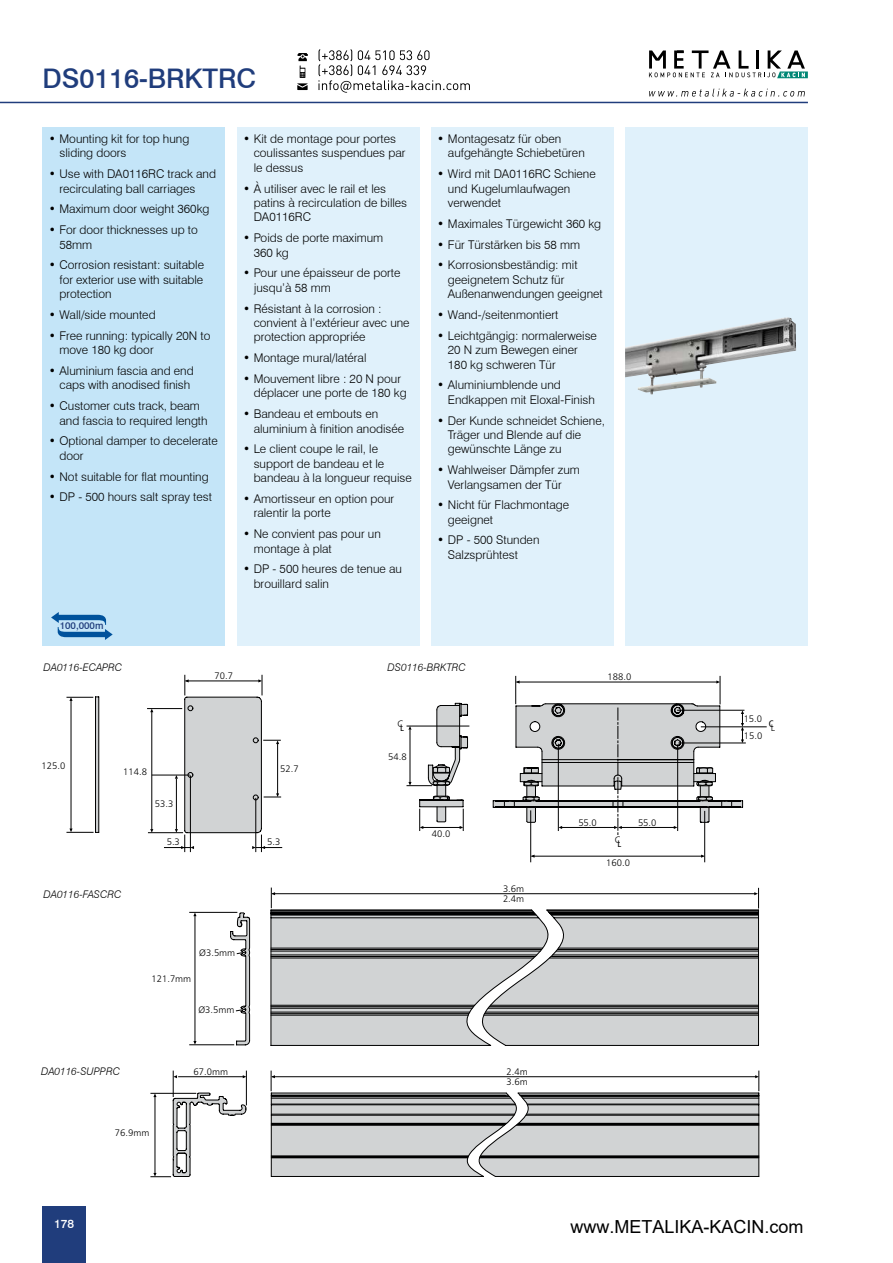
<style>
.page{position:relative;width:893px;height:1263px;background:#fff}
.page>*{position:absolute;margin:0;border:0;box-sizing:border-box;transform-origin:0 0}
.t1{font:500 27px "Swiss 721 BT";letter-spacing:-.005em;color:#203d7c}
.t2{font:18px "Arial";color:#000}
.t3{font:300 12px/14.4px "Swiss 721 BT";color:#000}
.t4{font:500 12px "Swiss 721 BT";color:#fff}
.t5{font:italic 300 10.5px "Swiss 721 BT";color:#000}
.t6{font:500 9.75px "Swiss 721 BT";color:#203d7c}
.t7{font:9.45px/10.2px "Humanist 777 BT Light B";color:#000}
.t8{font:9.45px "Humanist 777 BT Roman Condensed B";color:#000}
.s1{font-family:"Humanist 777 BT Roman Condensed B"}
.s2{font-family:"Humanist 777 BT Light B"}
</style>
<div class="page">
<hr style="left:0;top:102px;width:808px;height:1px;background:#203d7c">
<div style="left:43px;top:1206px;width:43px;height:57px;background:#203d7c"></div>
<div style="left:237px;top:128px;width:183px;height:518px;background:#e0f1fb"></div>
<div style="left:431px;top:128px;width:183px;height:518px;background:#e0f1fb"></div>
<div style="left:43px;top:128px;width:182px;height:518px;background:#c4e5f8"></div>
<div style="left:625px;top:128px;width:183px;height:518px;background:#e0f1fb"></div>
<img style="left:625px;top:317px;width:171px;height:78px">
<svg style="left:51px;top:612px;width:62px;height:28px"></svg>
<svg style="left:66px;top:675px;width:216px;height:177px"></svg>
<hr style="left:189px;top:912px;width:48px;height:1px;background:#000">
<hr style="left:195px;top:915px;width:1px;height:128px;background:#000">
<hr style="left:189px;top:1044px;width:45px;height:1px;background:#000">
<svg style="left:271px;top:887px;width:488px;height:22px"></svg>
<svg style="left:230px;top:909px;width:529px;height:137px;background:#b7b9b9"></svg>
<svg style="left:150px;top:1070px;width:610px;height:107px"></svg>
<hr style="left:701px;top:726px;width:66px;height:1px;background:#000">
<hr style="left:678px;top:743px;width:68px;height:1px;background:#000">
<hr style="left:530px;top:810px;width:1px;height:52px;background:#000">
<hr style="left:532px;top:856px;width:171px;height:1px;background:#000">
<svg style="left:531px;top:854px;width:4px;height:4px"></svg>
<hr style="left:704px;top:811px;width:1px;height:51px;background:#000">
<svg style="left:406px;top:676px;width:338px;height:159px"></svg>
<svg style="left:649px;top:50px;width:159px;height:28px"></svg>
<svg style="left:318px;top:49px;width:152px;height:44px"></svg>
<svg style="left:297px;top:53px;width:11px;height:37px"></svg>
<svg style="left:649px;top:89px;width:156px;height:8px"></svg>
<h1 class="t1" style="left:43px;top:62px;width:215px">DS0116-BRKTRC</h1>
<p class="t3" style="left:60px;top:131px;width:131px;text-indent:-11px">• Mounting kit for top hung sliding doors</p>
<p class="t3" style="left:60px;top:167px;width:158px;text-indent:-11px">• Use with DA0116RC track and recirculating ball carriages</p>
<p class="t3" style="left:49px;top:202px;width:162px">• Maximum door weight 360kg</p>
<p class="t3" style="left:60px;top:223px;width:140px;text-indent:-11px">• For door thicknesses up to<br>58mm</p>
<p class="t3" style="left:60px;top:258px;width:146px;text-align:justify;text-indent:-11px">• Corrosion resistant: suitable for exterior use with suitable protection</p>
<p class="t3" style="left:49px;top:307px;width:108px">• Wall/side mounted</p>
<p class="t3" style="left:60px;top:328px;width:152px;text-indent:-11px">• Free running: typically 20N to move 180 kg door</p>
<p class="t3" style="left:49px;top:363px;width:146px;text-align:right">• Aluminium fascia and end caps with anodised finish</p>
<p class="t3" style="left:60px;top:399px;width:150px;text-indent:-11px">• Customer cuts track, beam and fascia to required length</p>
<p class="t3" style="left:60px;top:434px;width:160px;text-indent:-11px">• Optional damper to decelerate door</p>
<p class="t3" style="left:49px;top:469px;width:161px">• Not suitable for flat mounting</p>
<p class="t3" style="left:49px;top:490px;width:165px">• DP - 500 hours salt spray test</p>
<p class="t3" style="left:254px;top:131px;width:153px;text-indent:-11px">• Kit de montage pour portes coulissantes suspendues par le dessus</p>
<p class="t3" style="left:254px;top:181px;width:155px;text-indent:-11px">• À utiliser avec le rail et les patins à recirculation de billes<br>DA0116RC</p>
<p class="t3" style="left:254px;top:231px;width:131px;text-indent:-11px">• Poids de porte maximum<br>360 kg</p>
<p class="t3" style="left:254px;top:266px;width:148px;text-indent:-11px">• Pour une épaisseur de porte jusqu’à 58 mm</p>
<p class="t3" style="left:254px;top:301px;width:157px;text-indent:-11px">• Résistant à la corrosion : convient à l’extérieur avec une protection appropriée</p>
<p class="t3" style="left:243px;top:351px;width:125px">• Montage mural/latéral</p>
<p class="t3" style="left:254px;top:371px;width:154px;text-indent:-11px">• Mouvement libre : 20 N pour déplacer une porte de 180 kg</p>
<p class="t3" style="left:254px;top:407px;width:152px;text-indent:-11px">• Bandeau et embouts en aluminium à finition anodisée</p>
<p class="t3" style="left:254px;top:442px;width:160px;text-indent:-11px">• Le client coupe le rail, le support de bandeau et le bandeau à la longueur requise</p>
<p class="t3" style="left:254px;top:491px;width:142px;text-indent:-11px">• Amortisseur en option pour ralentir la porte</p>
<p class="t3" style="left:254px;top:526px;width:129px;text-indent:-11px">• Ne convient pas pour un montage à plat</p>
<p class="t3" style="left:254px;top:562px;width:150px;text-indent:-11px">• DP - 500 heures de tenue au brouillard salin</p>
<p class="t3" style="left:448px;top:131px;width:138px;text-indent:-11px">• Montagesatz für oben aufgehängte Schiebetüren</p>
<p class="t3" style="left:448px;top:167px;width:149px;text-indent:-11px">• Wird mit DA0116RC Schiene und Kugelumlaufwagen verwendet</p>
<p class="t3" style="left:437px;top:216px;width:165px">• Maximales Türgewicht 360 kg</p>
<p class="t3" style="left:437px;top:237px;width:144px">• Für Türstärken bis 58 mm</p>
<p class="t3" style="left:448px;top:258px;width:156px;text-indent:-11px">• Korrosionsbeständig: mit geeignetem Schutz für<br>Außenanwendungen geeignet</p>
<p class="t3" style="left:437px;top:307px;width:123px">• Wand-/seitenmontiert</p>
<p class="t3" style="left:448px;top:328px;width:151px;text-indent:-11px">• Leichtgängig: normalerweise<br>20 N zum Bewegen einer<br>180 kg schweren Tür</p>
<p class="t3" style="left:448px;top:378px;width:149px;text-indent:-11px">• Aluminiumblende und<br>Endkappen mit Eloxal-Finish</p>
<p class="t3" style="left:448px;top:413px;width:159px;text-indent:-11px">• Der Kunde schneidet Schiene,<br>Träger und Blende auf die gewünschte Länge zu</p>
<p class="t3" style="left:448px;top:463px;width:134px;text-indent:-11px">• Wahlweiser Dämpfer zum<br>Verlangsamen der Tür</p>
<p class="t3" style="left:448px;top:498px;width:123px;text-indent:-11px">• Nicht für Flachmontage geeignet</p>
<p class="t3" style="left:448px;top:533px;width:93px;text-indent:-11px">• DP - 500 Stunden<br>Salzsprühtest</p>
<p class="t6" style="left:60px;top:620px;width:45px">100,000m</p>
<p class="t5" style="left:44px;top:661px;width:80px">DA0116-ECAPRC</p>
<p class="t5" style="left:388px;top:661px;width:80px">DS0116-BRKTRC</p>
<p class="t7" style="left:215px;top:671px;width:20px">70.7</p>
<p class="t7" style="left:42px;top:760px;width:25px">125.0</p>
<p class="t7" style="left:123px;top:766px;width:25px">114.8</p>
<p class="t7" style="left:280px;top:764px;width:20px">52.7</p>
<p class="t7" style="left:155px;top:799px;width:20px">53.3</p>
<p class="t7" style="left:167px;top:836px;width:15px">5.3</p>
<p class="t7" style="left:267px;top:836px;width:15px">5.3</p>
<p class="t5" style="left:44px;top:888px;width:79px">DA0116-FASCRC</p>
<p class="t7" style="left:199px;top:947px;width:37px">Ø3.5mm</p>
<p class="t5" style="left:41px;top:1065px;width:80px">DA0116-SUPPRC</p>
<p class="t7" style="left:151px;top:974px;width:41px">121.7mm</p>
<p class="t7" style="left:198px;top:1004px;width:37px">Ø3.5mm</p>
<p class="t7" style="left:194px;top:1066px;width:36px">67.0mm</p>
<p class="t4" style="left:54px;top:1217px;width:22px">178</p>
<p class="t7" style="left:115px;top:1128px;width:36px">76.9mm</p>
<p class="t7" style="left:397px;top:718px;width:8px">C<span class="s1">L</span></p>
<p class="t7" style="left:388px;top:752px;width:20px">54.8</p>
<p class="t7" style="left:432px;top:829px;width:20px">40.0</p>
<p class="t7" style="left:503px;top:883px;width:23px">3.6m<br>2.4m</p>
<p class="t7" style="left:507px;top:1066px;width:23px">2.4m</p>
<p class="t7" style="left:507px;top:1077px;width:23px">3.6m</p>
<p class="t7" style="left:607px;top:672px;width:25px">188.0</p>
<p class="t7" style="left:578px;top:817px;width:20px">55.0</p>
<p class="t7" style="left:638px;top:817px;width:20px">55.0</p>
<p class="t7" style="left:615px;top:835px;width:8px">C<span class="s1">L</span></p>
<p class="t7" style="left:606px;top:857px;width:25px">160.0</p>
<p class="t7" style="left:744px;top:710px;width:20px;line-height:16.8px">15.0<br>15.0</p>
<p class="t8" style="left:769px;top:718px;width:8px">C<span class="s2">L</span></p>
<h2 class="t2" style="left:571px;top:1214px;width:235px">www.METALIKA-KACIN.com</h2>
</div>
